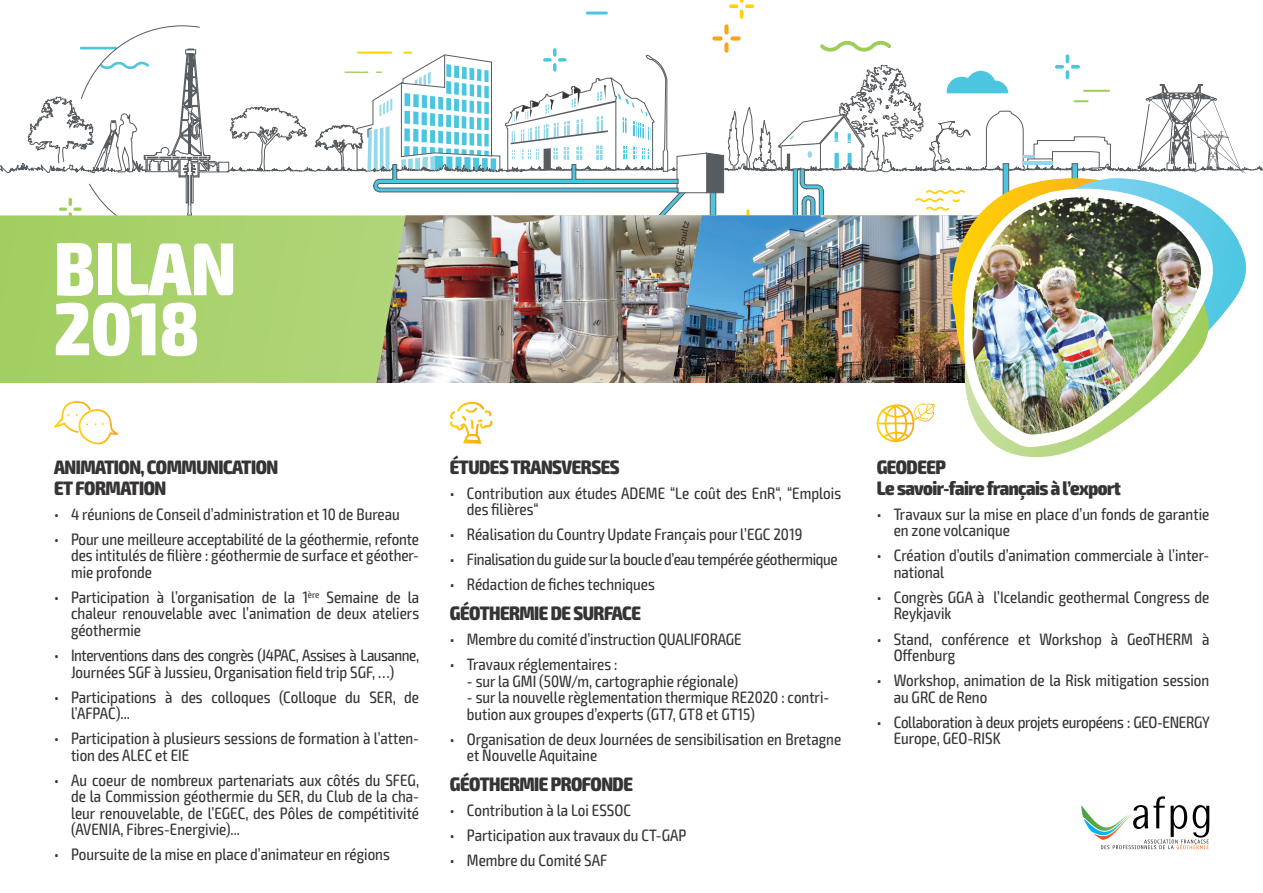
<style>
.page{position:relative;width:1263px;height:893px;background:#fff}
.page>*{position:absolute;margin:0;border:0;box-sizing:border-box;transform-origin:0 0}
.t1{font:800 condensed 75px/60px "Exo 2";color:#fff}
.TITRE_2{font:800 condensed 19.5px/21px "Exo 2";letter-spacing:-.025em;color:#363334}
.t2{font:condensed 16.5px/16.5px "Exo 2";color:#363334}
.t3{font:condensed 16.5px/16.5px "Exo 2";letter-spacing:-.02em;color:#363334}
.t4{font:condensed 16.5px/16.5px "Exo 2";letter-spacing:-.025em;color:#363334;text-align:center}
.t5{font:italic 9px "Exo 2";color:#231f20}
</style>
<div class="page">
<svg style="left:0;top:272px;width:376px;height:111px;background:#a8d16c"></svg>
<img style="left:376px;top:272px;width:296px;height:111px">
<svg style="left:54px;top:401px;width:64px;height:44px"></svg>
<svg style="left:450px;top:401px;width:43px;height:43px"></svg>
<svg style="left:876px;top:403px;width:59px;height:40px"></svg>
<svg style="left:0;top:0;width:1263px;height:272px"></svg>
<img style="left:672px;top:215px;width:277px;height:168px">
<svg style="left:1081px;top:796px;width:128px;height:53px"></svg>
<img style="left:949px;top:178px;width:57px;height:205px">
<svg style="left:1006px;top:178px;width:242px;height:144px"></svg>
<svg style="left:998px;top:447px;width:82px;height:11px"></svg>
<svg style="left:963px;top:189px;width:253px;height:258px"></svg>
<img style="left:971px;top:197px;width:231px;height:238px">
<p class="t1" style="left:54px;top:241px;width:184px">BILAN<br>2018</p>
<p class="t5" style="left:671px;top:272px;width:55px;rotate:-80deg">©GEIE Soultz</p>
<p class="TITRE_2" style="left:54px;top:457px;width:226px">ANIMATION, COMMUNICATION<br>ET FORMATION</p>
<p class="t2" style="left:54px;top:506px;width:347px">• 4 réunions de Conseil d’administration et 10 de Bureau</p>
<p class="t2" style="left:71px;top:531px;width:350px;text-align:justify;text-indent:-17px">• Pour une meilleure acceptabilité de la géothermie, refonte des intitulés de filière : géothermie de surface et géother&shy;mie profonde</p>
<p class="t2" style="left:71px;top:589px;width:350px;text-align:justify;text-indent:-17px">• Participation à l’organisation de la 1<sup>ère</sup> Semaine de la chaleur renouvelable avec l’animation de deux ateliers géothermie</p>
<p class="t4" style="left:54px;top:647px;width:367px">• Interventions dans des congrès (J4PAC, Assises à Lausanne,<br>Journées SGF à Jussieu, Organisation field trip SGF, …)</p>
<p class="t2" style="left:71px;top:689px;width:350px;text-indent:-17px">• Participations à des colloques (Colloque du SER, de l’AFPAC)...</p>
<p class="t2" style="left:71px;top:730px;width:350px;text-indent:-17px">• Participation à plusieurs sessions de formation à l’atten&shy;tion des ALEC et EIE</p>
<p class="t2" style="left:71px;top:772px;width:350px;text-align:justify;text-indent:-17px">• Au coeur de nombreux partenariats aux côtés du SFEG, de la Commission géothermie du SER, du Club de la cha&shy;leur renouvelable, de l’EGEC, des Pôles de compétitivité (AVENIA, Fibres-Energivie)...</p>
<p class="t2" style="left:54px;top:846px;width:337px">• Poursuite de la mise en place d’animateur en régions</p>
<p class="TITRE_2" style="left:450px;top:457px;width:171px">ÉTUDES TRANSVERSES</p>
<p class="t2" style="left:467px;top:485px;width:376px;text-indent:-17px">• Contribution aux études ADEME “Le coût des EnR“, “Emplois des filières“</p>
<p class="t2" style="left:450px;top:527px;width:354px">• Réalisation du Country Update Français pour l’EGC 2019</p>
<p class="t3" style="left:450px;top:552px;width:389px">• Finalisation du guide sur la boucle d’eau tempérée géothermique</p>
<p class="t2" style="left:450px;top:577px;width:206px">• Rédaction de fiches techniques</p>
<p class="TITRE_2" style="left:450px;top:603px;width:193px">GÉOTHERMIE DE SURFACE</p>
<p class="t2" style="left:450px;top:631px;width:293px">• Membre du comité d’instruction QUALIFORAGE</p>
<p class="t2" style="left:450px;top:656px;width:169px">• Travaux réglementaires :</p>
<p class="t2" style="left:467px;top:673px;width:273px">- sur la GMI (50W/m, cartographie régionale)</p>
<p class="t2" style="left:467px;top:689px;width:364px">- sur la nouvelle règlementation thermique RE2020 : contri&shy;bution aux groupes d’experts (GT7, GT8 et GT15)</p>
<p class="t2" style="left:467px;top:731px;width:376px;text-indent:-17px">• Organisation de deux Journées de sensibilisation en Bretagne et Nouvelle Aquitaine</p>
<p class="TITRE_2" style="left:450px;top:774px;width:185px">GÉOTHERMIE PROFONDE</p>
<p class="t2" style="left:450px;top:802px;width:183px">• Contribution à la Loi ESSOC</p>
<p class="t2" style="left:450px;top:827px;width:238px">• Participation aux travaux du CT-GAP</p>
<p class="t2" style="left:450px;top:852px;width:159px">• Membre du Comité SAF</p>
<p class="TITRE_2" style="left:877px;top:457px;width:246px">GEODEEP<br>Le savoir-faire français à l’export</p>
<p class="t2" style="left:894px;top:506px;width:317px;text-indent:-17px">• Travaux sur la mise en place d’un fonds de garantie en zone volcanique</p>
<p class="t2" style="left:894px;top:548px;width:317px;text-indent:-17px">• Création d’outils d’animation commerciale à l’inter&shy;national</p>
<p class="t2" style="left:894px;top:589px;width:317px;text-indent:-17px">• Congrès GGA à l’Icelandic geothermal Congress de<br>Reykjavik</p>
<p class="t2" style="left:894px;top:631px;width:317px;text-indent:-17px">• Stand, conférence et Workshop à GeoTHERM à<br>Offenburg</p>
<p class="t2" style="left:894px;top:672px;width:317px;text-indent:-17px">• Workshop, animation de la Risk mitigation session au GRC de Reno</p>
<p class="t3" style="left:894px;top:714px;width:318px;text-indent:-17px">• Collaboration à deux projets européens : GEO-ENERGY<br>Europe, GEO-RISK</p>
</div>
